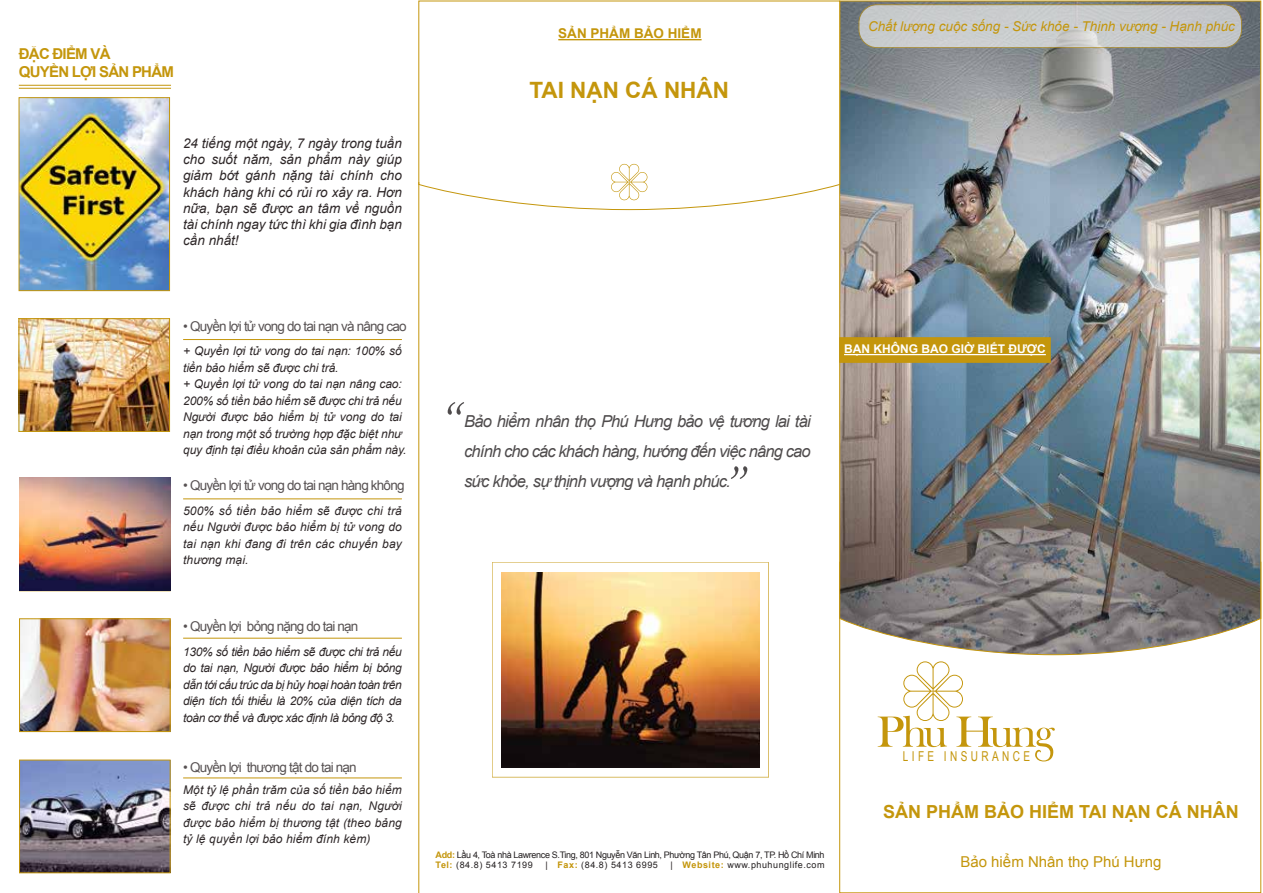
<style>
.page{position:relative;width:1263px;height:893px;background:#fff}
.page>*{position:absolute;margin:0;border:0;box-sizing:border-box;transform-origin:0 0}
.t1{font:700 22.5px "Arial";color:#c4960c}
.t2{font:700 18px "Arial";color:#c4960c}
.t3{font:italic 16.5px/30px "Arial";letter-spacing:-.045em;color:#231f20;text-align:justify}
.t4{font:700 15px/18px "Arial";letter-spacing:-.05em;color:#c4960c}
.t5{font:15px "Arial";color:#c4960c}
.t6{font:13.65px "Arial";letter-spacing:.34em;color:#c4960c;scale:.74 1}
.t7{font:italic 13.5px/16.2px "Arial";color:#2e2728;text-align:justify}
.t8{font:13.5px "Arial";letter-spacing:-.06em;color:#2e2728}
.t9{font:italic 13.5px "Arial";color:#c4960c}
.t10{font:700 13.5px "Arial";color:#c4960c}
.t11{font:italic 12px/16.5px "Arial";letter-spacing:-.01em;color:#2e2728;text-align:justify}
.t12{font:700 12px "Arial";color:#fff}
.t13{font:9px/10.8px "Arial";letter-spacing:-.04em;color:#231f20}
.t14{font:9px "Arial";letter-spacing:.06em;color:#231f20}
.s1{font-weight:700;color:#c4960c}
</style>
<div class="page">
<svg style="left:839px;top:655px;width:422px;height:238px"></svg>
<img style="left:21px;top:99px;width:147px;height:190px">
<div style="left:19px;top:97px;width:151px;height:194px;border:1px solid #c4960c"></div>
<img style="left:21px;top:320px;width:147px;height:110px">
<div style="left:19px;top:318px;width:151px;height:114px;border:1px solid #c4960c"></div>
<img style="left:839px;top:1px;width:422px;height:654px">
<svg style="left:418px;top:1px;width:422px;height:209px"></svg>
<svg style="left:878px;top:661px;width:177px;height:101px"></svg>
<svg style="left:611px;top:164px;width:36px;height:36px"></svg>
<hr style="left:419px;top:182px;width:1px;height:711px;background:#c4960c">
<img style="left:501px;top:572px;width:259px;height:195px">
<hr style="left:558px;top:39px;width:143px;height:1px;background:#c4960c">
<div style="left:859px;top:5px;width:382px;height:43px;background:#c9cbcd;border-radius:18px"></div>
<div style="left:859px;top:5px;width:383px;height:43px;border:1px solid #c4960c;border-radius:18px"></div>
<hr style="left:19px;top:88px;width:152px;height:1px;background:#c4960c">
<div style="left:839px;top:338px;width:211px;height:24px;background:#c4960c"></div>
<hr style="left:844px;top:354px;width:202px;height:1px;background:#fff">
<hr style="left:183px;top:339px;width:219px;height:1px;background:#c4960c">
<hr style="left:183px;top:498px;width:219px;height:1px;background:#c4960c">
<hr style="left:183px;top:638px;width:219px;height:1px;background:#c4960c">
<hr style="left:183px;top:778px;width:219px;height:1px;background:#c4960c">
<svg style="left:448px;top:402px;width:16px;height:13px"></svg>
<svg style="left:731px;top:466px;width:16px;height:13px"></svg>
<img style="left:20px;top:478px;width:150px;height:113px">
<img style="left:21px;top:762px;width:147px;height:109px">
<div style="left:19px;top:760px;width:151px;height:113px;border:1px solid #c4960c"></div>
<img style="left:21px;top:621px;width:147px;height:109px">
<div style="left:19px;top:619px;width:151px;height:113px;border:1px solid #c4960c"></div>
<p class="t4" style="left:19px;top:46px;width:157px">ĐẶC ĐIỂM VÀ<br>QUYỀN LỢI SẢN PHẨM</p>
<p class="t7" style="left:183px;top:135px;width:220px">24 tiếng một ngày, 7 ngày trong tuần cho suốt năm, sản phẩm này giúp giảm bớt gánh nặng tài chính cho khách hàng khi có rủi ro xảy ra. Hơn nữa, bạn sẽ được an tâm về nguồn tài chính ngay tức thì khi gia đình bạn cần nhất!</p>
<p class="t10" style="left:558px;top:24px;width:145px">SẢN PHẨM BẢO HIỂM</p>
<p class="t9" style="left:868px;top:18px;width:368px">Chất lượng cuộc sống - Sức khỏe - Thịnh vượng - Hạnh phúc</p>
<h1 class="t1" style="left:529px;top:75px;width:201px">TAI NẠN CÁ NHÂN</h1>
<p class="t8" style="left:183px;top:317px;width:225px">• Quyền lợi tử vong do tai nạn và nâng cao</p>
<p class="t11" style="left:183px;top:343px;width:220px">+ Quyền lợi tử vong do tai nạn: 100% số</p>
<p class="t12" style="left:844px;top:341px;width:203px">BẠN KHÔNG BAO GIỜ BIẾT ĐƯỢC</p>
<p class="t11" style="left:183px;top:360px;width:225px;text-align:left">tiền bảo hiểm sẽ được chi trả.<br>+ Quyền lợi tử vong do tai nạn nâng cao:<br>200% số tiền bảo hiểm sẽ được chi trả nếu Người được bảo hiểm bị tử vong do tai nạn trong một số trường hợp đặc biệt như quy định tại điều khoản của sản phẩm này.</p>
<h3 class="t3" style="left:464px;top:406px;width:348px">Bảo hiểm nhân thọ Phú Hưng bảo vệ tương lai tài chính cho các khách hàng, hướng đến việc nâng cao sức khỏe, sự thịnh vượng và hạnh phúc.</h3>
<p class="t8" style="left:183px;top:476px;width:223px">• Quyền lợi tử vong do tai nạn hàng không</p>
<p class="t11" style="left:183px;top:502px;width:220px">500% số tiền bảo hiểm sẽ được chi trả nếu Người được bảo hiểm bị tử vong do tai nạn khi đang đi trên các chuyến bay thương mại.</p>
<p class="t8" style="left:183px;top:617px;width:177px">• Quyền lợi bỏng nặng do tai nạn</p>
<p class="t11" style="left:183px;top:643px;width:220px">130% số tiền bảo hiểm sẽ được chi trả nếu do tai nạn, Người được bảo hiểm bị bỏng dẫn tới cấu trúc da bị hủy hoại hoàn toàn trên diện tích tối thiểu là 20% của diện tích da toàn cơ thể và được xác định là bỏng độ 3.</p>
<p class="t8" style="left:183px;top:758px;width:175px">• Quyền lợi thương tật do tai nạn</p>
<p class="t11" style="left:183px;top:781px;width:220px">Một tỷ lệ phần trăm của số tiền bảo hiểm sẽ được chi trả nếu do tai nạn, Người được bảo hiểm bị thương tật (theo bảng tỷ lệ quyền lợi bảo hiểm đính kèm)</p>
<p class="t13" style="left:436px;top:849px;width:390px"><span class="s1">Add:</span> Lầu 4, Toà nhà Lawrence S.Ting, 801 Nguyễn Văn Linh, Phường Tân Phú, Quận 7, TP. Hồ Chí Minh<br><span class="s1">Tel:</span> (84.8) 5413 7199</p>
<p class="t14" style="left:545px;top:859px;width:114px">| <span class="s1">Fax:</span> (84.8) 5413 6995</p>
<p class="t14" style="left:671px;top:859px;width:155px">| <span class="s1">Website:</span> www.phuhunglife.com</p>
<p class="t6" style="left:903px;top:747px;width:173px">LIFE INSURANCE</p>
<h2 class="t2" style="left:883px;top:800px;width:357px">SẢN PHẨM BẢO HIỂM TAI NẠN CÁ NHÂN</h2>
<p class="t5" style="left:960px;top:852px;width:202px">Bảo hiểm Nhân thọ Phú Hưng</p>
</div>
